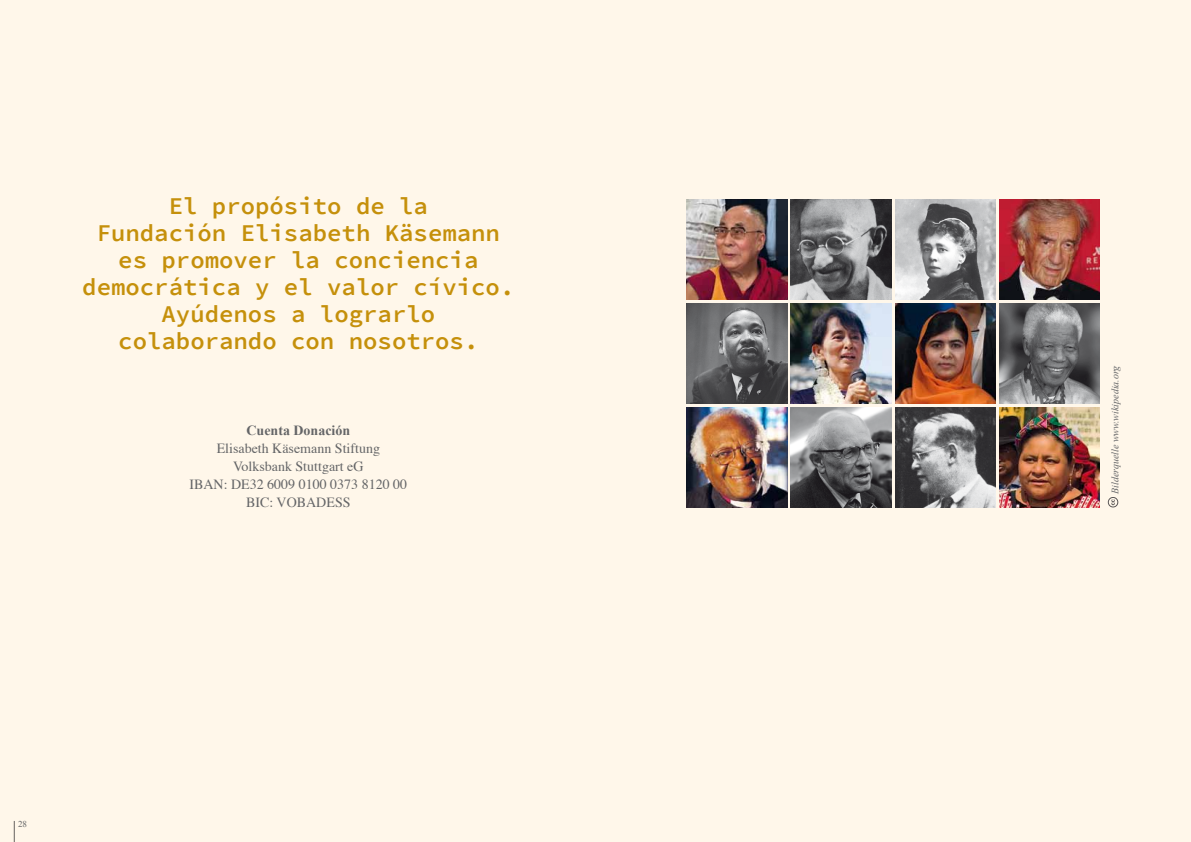
<style>
.page{position:relative;width:1191px;height:842px;background:#fff}
.page>*{position:absolute;margin:0;border:0;box-sizing:border-box;transform-origin:0 0}
.t1{font:600 24px/27px "Source Code Pro";color:#c5900b;text-align:center}
.t2{font:14px/18px "Times";color:#646567;text-align:center}
.t3{font:700 14px "Times New Roman";color:#646567}
.t4{font:italic 10px "Times New Roman";color:#646567}
.t5{font:9px "Times New Roman";color:#646567}
</style>
<div class="page">
<div style="left:595px;top:0;width:596px;height:842px;background:#fff7ea"></div>
<div style="left:0;top:0;width:595px;height:842px;background:#fff7ea"></div>
<img style="left:686px;top:200px;width:101px;height:100px">
<img style="left:999px;top:200px;width:100px;height:100px">
<img style="left:999px;top:408px;width:100px;height:99px">
<img style="left:686px;top:304px;width:101px;height:100px">
<img style="left:791px;top:408px;width:100px;height:99px">
<img style="left:791px;top:200px;width:100px;height:100px">
<img style="left:791px;top:304px;width:100px;height:100px">
<img style="left:895px;top:408px;width:100px;height:99px">
<img style="left:999px;top:304px;width:100px;height:100px">
<img style="left:686px;top:408px;width:101px;height:99px">
<img style="left:895px;top:304px;width:100px;height:100px">
<img style="left:895px;top:200px;width:100px;height:100px">
<svg style="left:1107px;top:497px;width:11px;height:10px"></svg>
<svg style="left:14px;top:821px;width:1px;height:21px"></svg>
<p class="t1" style="left:82px;top:192px;width:434px">El propósito de la<br>Fundación Elisabeth Käsemann es promover la conciencia democrática y el valor cívico.<br>Ayúdenos a lograrlo colaborando con nosotros.</p>
<p class="t3" style="left:246px;top:421px;width:105px">Cuenta Donación</p>
<p class="t2" style="left:189px;top:439px;width:219px">Elisabeth Käsemann Stiftung<br>Volksbank Stuttgart eG<br>IBAN: DE32 6009 0100 0373 8120 00<br>BIC: VOBADESS</p>
<p class="t5" style="left:18px;top:818px;width:10px">28</p>
<p class="t4" style="left:1108px;top:494px;width:130px;rotate:-90deg">Bilderquelle www.wikipedia.org</p>
</div>
